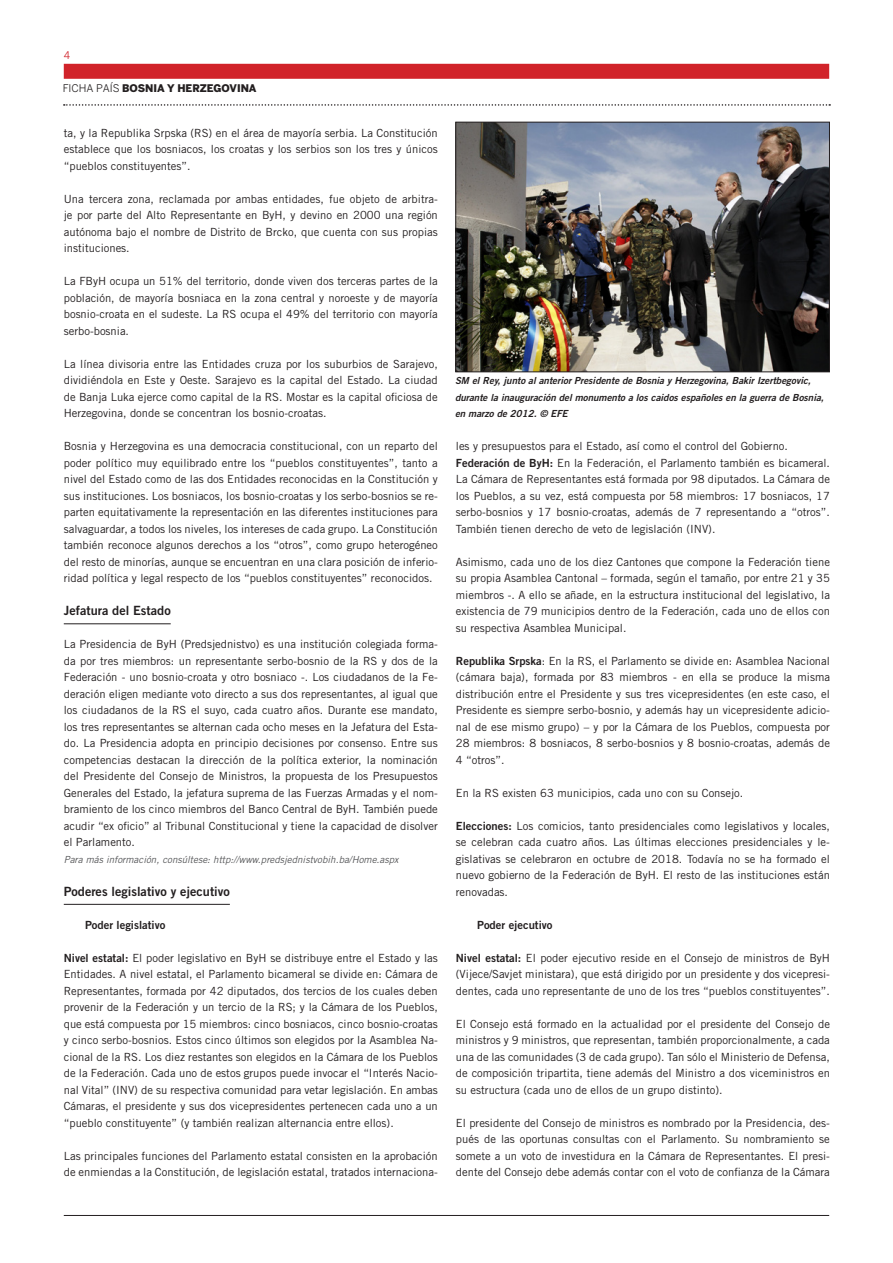
<style>
.page{position:relative;width:893px;height:1263px;background:#fff}
.page>*{position:absolute;margin:0;border:0;box-sizing:border-box;transform-origin:0 0}
.TITULO_3º_NIVEL{font:12.75px "Trade Gothic LT Std Bd 2";color:#231f20}
.TEXTO_NORMAL{font:11.25px/16.5px "Trade Gothic LT Std";color:#231f20;text-align:justify}
.TITULO_4º_NIVEL{font:11.25px "Trade Gothic LT Std Bd 2";color:#231f20}
.t1{font:900 10.5px "Benton Sans";color:#231f20}
.t2{font:10.5px "Benton Sans";color:#d1232a}
.TEXTO_PIE_DE_FOTO{font:9.75px/16.5px "Trade Gothic LT Std Bd 2 Obl";color:#231f20}
.TABLA_FUENTE{font:italic 9.75px "Trade Gothic LT Std";color:#57585a}
.s1{font-weight:400}
.s2{font-family:"Trade Gothic LT Std Bd 2"}
</style>
<div class="page">
<div style="left:64px;top:64px;width:765px;height:15px;background:#d1232a"></div>
<hr style="left:64px;top:1215px;width:765px;height:1px;background:#231f20">
<svg style="left:64px;top:104px;width:766px;height:2px"></svg>
<hr style="left:64px;top:623px;width:107px;height:1px;background:#231f20">
<hr style="left:64px;top:904px;width:166px;height:1px;background:#231f20">
<img style="left:457px;top:124px;width:371px;height:246px">
<div style="left:455px;top:122px;width:375px;height:250px;border:1px solid #231f20"></div>
<p class="t2" style="left:64px;top:49px;width:8px">4</p>
<p class="t1" style="left:63px;top:82px;width:195px"><span class="s1">FICHA PAÍS</span> BOSNIA Y HERZEGOVINA</p>
<p class="TEXTO_NORMAL" style="left:64px;top:124px;width:376px">ta, y la Republika Srpska (RS) en el área de mayoría serbia. La Constitución establece que los bosniacos, los croatas y los serbios son los tres y únicos “pueblos constituyentes”.</p>
<p class="TEXTO_NORMAL" style="left:64px;top:190px;width:376px">Una tercera zona, reclamada por ambas entidades, fue objeto de arbitra&shy;je por parte del Alto Representante en ByH, y devino en 2000 una región autónoma bajo el nombre de Distrito de Brcko, que cuenta con sus propias instituciones.</p>
<p class="TEXTO_NORMAL" style="left:64px;top:273px;width:376px">La FByH ocupa un 51% del territorio, donde viven dos terceras partes de la población, de mayoría bosniaca en la zona central y noroeste y de mayoría bosnio-croata en el sudeste. La RS ocupa el 49% del territorio con mayoría serbo-bosnia.</p>
<p class="TEXTO_NORMAL" style="left:64px;top:355px;width:376px">La línea divisoria entre las Entidades cruza por los suburbios de Sarajevo, dividiéndola en Este y Oeste. Sarajevo es la capital del Estado. La ciudad de Banja Luka ejerce como capital de la RS. Mostar es la capital oficiosa de Herzegovina, donde se concentran los bosnio-croatas.</p>
<p class="TEXTO_NORMAL" style="left:64px;top:438px;width:376px">Bosnia y Herzegovina es una democracia constitucional, con un reparto del poder político muy equilibrado entre los “pueblos constituyentes”, tanto a nivel del Estado como de las dos Entidades reconocidas en la Constitución y sus instituciones. Los bosniacos, los bosnio-croatas y los serbo-bosnios se re&shy;parten equitativamente la representación en las diferentes instituciones para salvaguardar, a todos los niveles, los intereses de cada grupo. La Constitución también reconoce algunos derechos a los “otros”, como grupo heterogéneo del resto de minorías, aunque se encuentran en una clara posición de inferio&shy;ridad política y legal respecto de los “pueblos constituyentes” reconocidos.</p>
<p class="TITULO_3º_NIVEL" style="left:64px;top:603px;width:108px">Jefatura del Estado</p>
<p class="TEXTO_NORMAL" style="left:64px;top:636px;width:376px">La Presidencia de ByH (Predsjednistvo) es una institución colegiada forma&shy;da por tres miembros: un representante serbo-bosnio de la RS y dos de la Federación - uno bosnio-croata y otro bosniaco -. Los ciudadanos de la Fe&shy;deración eligen mediante voto directo a sus dos representantes, al igual que los ciudadanos de la RS el suyo, cada cuatro años. Durante ese mandato, los tres representantes se alternan cada ocho meses en la Jefatura del Esta&shy;do. La Presidencia adopta en principio decisiones por consenso. Entre sus competencias destacan la dirección de la política exterior, la nominación del Presidente del Consejo de Ministros, la propuesta de los Presupuestos Generales del Estado, la jefatura suprema de las Fuerzas Armadas y el nom&shy;bramiento de los cinco miembros del Banco Central de ByH. También puede acudir “ex oficio” al Tribunal Constitucional y tiene la capacidad de disolver el Parlamento.</p>
<p class="TABLA_FUENTE" style="left:64px;top:853px;width:336px">Para más información, consúltese: http://www.predsjednistvobih.ba/Home.aspx</p>
<p class="TITULO_3º_NIVEL" style="left:64px;top:883px;width:168px">Poderes legislativo y ejecutivo</p>
<p class="TITULO_4º_NIVEL" style="left:85px;top:918px;width:82px">Poder legislativo</p>
<p class="TEXTO_NORMAL" style="left:64px;top:949px;width:376px"><span class="s2">Nivel estatal:</span> El poder legislativo en ByH se distribuye entre el Estado y las Entidades. A nivel estatal, el Parlamento bicameral se divide en: Cámara de Representantes, formada por 42 diputados, dos tercios de los cuales deben provenir de la Federación y un tercio de la RS; y la Cámara de los Pueblos, que está compuesta por 15 miembros: cinco bosniacos, cinco bosnio-croatas y cinco serbo-bosnios. Estos cinco últimos son elegidos por la Asamblea Na&shy;cional de la RS. Los diez restantes son elegidos en la Cámara de los Pueblos de la Federación. Cada uno de estos grupos puede invocar el “Interés Nacio&shy;nal Vital” (INV) de su respectiva comunidad para vetar legislación. En ambas Cámaras, el presidente y sus dos vicepresidentes pertenecen cada uno a un “pueblo constituyente” (y también realizan alternancia entre ellos).</p>
<p class="TEXTO_NORMAL" style="left:64px;top:1147px;width:376px">Las principales funciones del Parlamento estatal consisten en la aprobación de enmiendas a la Constitución, de legislación estatal, tratados internaciona-</p>
<p class="TEXTO_PIE_DE_FOTO" style="left:455px;top:372px;width:370px">SM el Rey, junto al anterior Presidente de Bosnia y Herzegovina, Bakir Izertbegovic, durante la inauguración del monumento a los caidos españoles en la guerra de Bosnia, en marzo de 2012. © EFE</p>
<p class="TEXTO_NORMAL" style="left:456px;top:438px;width:334px">les y presupuestos para el Estado, así como el control del Gobierno.</p>
<p class="TEXTO_NORMAL" style="left:456px;top:454px;width:376px"><span class="s2">Federación de ByH:</span> En la Federación, el Parlamento también es bicameral.<br>La Cámara de Representantes está formada por 98 diputados. La Cámara de los Pueblos, a su vez, está compuesta por 58 miembros: 17 bosniacos, 17 serbo-bosnios y 17 bosnio-croatas, además de 7 representando a “otros”.<br>También tienen derecho de veto de legislación (INV).</p>
<p class="TEXTO_NORMAL" style="left:456px;top:553px;width:376px">Asimismo, cada uno de los diez Cantones que compone la Federación tiene su propia Asamblea Cantonal – formada, según el tamaño, por entre 21 y 35 miembros -. A ello se añade, en la estructura institucional del legislativo, la existencia de 79 municipios dentro de la Federación, cada uno de ellos con su respectiva Asamblea Municipal.</p>
<p class="TEXTO_NORMAL" style="left:456px;top:652px;width:376px"><span class="s2">Republika Srpska</span>: En la RS, el Parlamento se divide en: Asamblea Nacional (cámara baja), formada por 83 miembros - en ella se produce la misma distribución entre el Presidente y sus tres vicepresidentes (en este caso, el Presidente es siempre serbo-bosnio, y además hay un vicepresidente adicio&shy;nal de ese mismo grupo) – y por la Cámara de los Pueblos, compuesta por 28 miembros: 8 bosniacos, 8 serbo-bosnios y 8 bosnio-croatas, además de 4 “otros”.</p>
<p class="TEXTO_NORMAL" style="left:456px;top:784px;width:289px">En la RS existen 63 municipios, cada uno con su Consejo.</p>
<p class="TEXTO_NORMAL" style="left:456px;top:817px;width:376px"><span class="s2">Elecciones:</span> Los comicios, tanto presidenciales como legislativos y locales, se celebran cada cuatro años. Las últimas elecciones presidenciales y le&shy;gislativas se celebraron en octubre de 2018. Todavía no se ha formado el nuevo gobierno de la Federación de ByH. El resto de las instituciones están renovadas.</p>
<p class="TITULO_4º_NIVEL" style="left:477px;top:918px;width:77px">Poder ejecutivo</p>
<p class="TEXTO_NORMAL" style="left:456px;top:949px;width:376px"><span class="s2">Nivel estatal:</span> El poder ejecutivo reside en el Consejo de ministros de ByH (Vijece/Savjet ministara), que está dirigido por un presidente y dos vicepresi&shy;dentes, cada uno representante de uno de los tres “pueblos constituyentes”.</p>
<p class="TEXTO_NORMAL" style="left:456px;top:1015px;width:376px">El Consejo está formado en la actualidad por el presidente del Consejo de ministros y 9 ministros, que representan, también proporcionalmente, a cada una de las comunidades (3 de cada grupo). Tan sólo el Ministerio de Defensa, de composición tripartita, tiene además del Ministro a dos viceministros en su estructura (cada uno de ellos de un grupo distinto).</p>
<p class="TEXTO_NORMAL" style="left:456px;top:1114px;width:376px">El presidente del Consejo de ministros es nombrado por la Presidencia, des&shy;pués de las oportunas consultas con el Parlamento. Su nombramiento se somete a un voto de investidura en la Cámara de Representantes. El presi&shy;dente del Consejo debe además contar con el voto de confianza de la Cámara</p>
</div>
